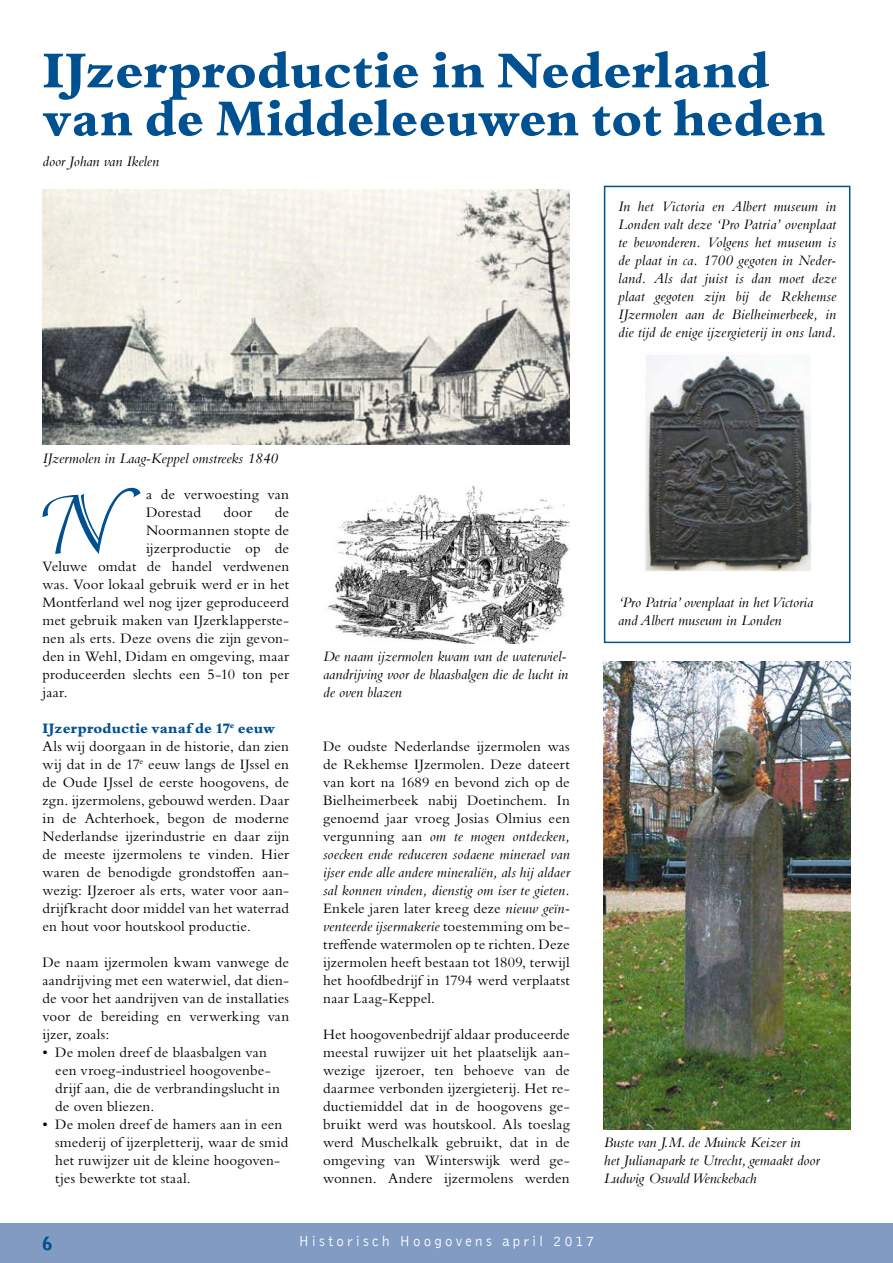
<style>
.page{position:relative;width:893px;height:1263px;background:#fff}
.page>*{position:absolute;margin:0;border:0;box-sizing:border-box;transform-origin:0 0}
.t1{font:93.3px "Isadora";color:#005191}
.t2{font:800 54px/48px "Bembo";letter-spacing:-.01em;color:#005191}
.t3{font:900 18px "Bell Gothic Std";color:#005191}
.t4{font:15px/18px "Bembo Std";letter-spacing:.01em;color:#000;text-align:justify}
.t5{font:italic 15px/18px "Bembo";color:#000}
.t6{font:300 15px "Bell Gothic";letter-spacing:.205em;color:#fff}
.t7{font:800 15px "Bembo";letter-spacing:.01em;color:#005191}
.s1{font-family:"Bembo Std";font-style:normal}
.s2{font-family:"Bembo";font-style:italic}
</style>
<div class="page">
<div style="left:0;top:1223px;width:893px;height:40px;background:#819bc3"></div>
<img style="left:604px;top:661px;width:246px;height:468px">
<img style="left:43px;top:189px;width:527px;height:256px">
<img style="left:328px;top:485px;width:242px;height:158px">
<img style="left:645px;top:355px;width:167px;height:216px">
<div style="left:604px;top:186px;width:246px;height:457px;border:2px solid #005191"></div>
<h2 class="t2" style="left:43px;top:56px;width:785px">IJzerproductie in Nederland van de Middeleeuwen tot heden</h2>
<p class="t5" style="left:43px;top:152px;width:118px">door Johan van Ikelen</p>
<p class="t5" style="left:618px;top:197px;width:220px;text-align:justify">In het Victoria en Albert museum in Londen valt deze ‘Pro Patria’ ovenplaat te bewonderen. Volgens het museum is de plaat in ca. 1700 gegoten in Neder&shy;land. Als dat juist is dan moet deze plaat gegoten zijn bij de Rekhemse IJzermolen aan de Bielheimerbeek, in die tijd de enige ijzergieterij in ons land.</p>
<p class="t5" style="left:43px;top:449px;width:237px">IJzermolen in Laag-Keppel omstreeks 1840</p>
<h1 class="t1" style="left:37px;top:472px;width:82px">N</h1>
<p class="t4" style="left:146px;top:485px;width:145px">a de verwoesting van<br>Dorestad</p>
<p class="t4" style="left:224px;top:503px;width:30px">door</p>
<p class="t4" style="left:275px;top:503px;width:16px">de</p>
<p class="t4" style="left:146px;top:521px;width:145px">Noormannen stopte de</p>
<p class="t4" style="left:146px;top:539px;width:145px">ijzerproductie op de</p>
<p class="t4" style="left:43px;top:557px;width:248px">Veluwe omdat de handel verdwenen</p>
<p class="t4" style="left:43px;top:575px;width:248px">was. Voor lokaal gebruik werd er in het</p>
<p class="t4" style="left:43px;top:593px;width:248px">Montferland wel nog ijzer geproduceerd</p>
<p class="t4" style="left:43px;top:611px;width:248px">met gebruik maken van IJzerklapperste-</p>
<p class="t4" style="left:43px;top:629px;width:248px">nen als erts. Deze ovens die zijn gevon-</p>
<p class="t4" style="left:43px;top:647px;width:248px">den in Wehl, Didam en omgeving, maar</p>
<p class="t4" style="left:43px;top:665px;width:248px">produceerden slechts een 5-10 ton per</p>
<p class="t4" style="left:43px;top:683px;width:27px">jaar.</p>
<p class="t7" style="left:43px;top:722px;width:234px">IJzerproductie vanaf de 17<sup>e</sup> eeuw</p>
<p class="t4" style="left:43px;top:737px;width:248px">Als wij doorgaan in de historie, dan zien wij dat in de 17<sup>e</sup> eeuw langs de IJssel en de Oude IJssel de eerste hoogovens, de zgn. ijzermolens, gebouwd werden. Daar in de Achterhoek, begon de moderne Nederlandse ijzerindustrie en daar zijn de meeste ijzermolens te vinden. Hier waren de benodigde grondstoffen aan&shy;wezig: IJzeroer als erts, water voor aan&shy;drijfkracht door middel van het waterrad en hout voor houtskool productie.</p>
<p class="t4" style="left:43px;top:953px;width:248px">De naam ijzermolen kwam vanwege de aandrijving met een waterwiel, dat dien&shy;de voor het aandrijven van de installaties voor de bereiding en verwerking van ijzer, zoals:</p>
<p class="t4" style="left:55px;top:1043px;width:226px;text-align:left;text-indent:-13px">• De molen dreef de blaasbalgen van een vroeg-industrieel hoogovenbe&shy;drijf aan, die de verbrandingslucht in de oven bliezen.</p>
<p class="t4" style="left:55px;top:1115px;width:234px;text-align:left;text-indent:-13px">• De molen dreef de hamers aan in een smederij of ijzerpletterij, waar de smid het ruwijzer uit de kleine hoogoven&shy;tjes bewerkte tot staal.</p>
<p class="t5" style="left:323px;top:647px;width:247px">De naam ijzermolen kwam van de waterwiel&shy;aandrijving voor de blaasbalgen die de lucht in de oven blazen</p>
<p class="t4" style="left:323px;top:737px;width:248px">De oudste Nederlandse ijzermolen was de Rekhemse IJzermolen. Deze dateert van kort na 1689 en bevond zich op de Bielheimerbeek nabij Doetinchem. In genoemd jaar vroeg Josias Olmius een</p>
<p class="t5" style="left:323px;top:827px;width:248px;text-align:justify"><span class="s1">vergunning aan</span> om te mogen ontdecken, soecken ende reduceren sodaene minerael van ijser ende alle andere mineraliën, als hij aldaer sal konnen vinden, dienstig om iser te gieten.</p>
<p class="t4" style="left:323px;top:899px;width:248px">Enkele jaren later kreeg deze <span class="s2">nieuw geïn-</span></p>
<p class="t5" style="left:323px;top:917px;width:248px">venteerde ijsermakerie <span class="s1">toestemming om be-</span></p>
<p class="t4" style="left:323px;top:935px;width:248px">treffende watermolen op te richten. Deze ijzermolen heeft bestaan tot 1809, terwijl het hoofdbedrijf in 1794 werd verplaatst naar Laag-Keppel.</p>
<p class="t4" style="left:323px;top:1025px;width:248px">Het hoogovenbedrijf aldaar produceerde meestal ruwijzer uit het plaatselijk aan&shy;wezige ijzeroer, ten behoeve van de daarmee verbonden ijzergieterij. Het re&shy;ductiemiddel dat in de hoogovens ge&shy;bruikt werd was houtskool. Als toeslag werd Muschelkalk gebruikt, dat in de omgeving van Winterswijk werd ge&shy;wonnen. Andere ijzermolens werden</p>
<p class="t5" style="left:618px;top:593px;width:197px">‘Pro Patria’ ovenplaat in het Victoria and Albert museum in Londen</p>
<p class="t5" style="left:604px;top:1133px;width:217px">Buste van J.M. de Muinck Keizer in het Julianapark te Utrecht, gemaakt door<br>Ludwig Oswald Wenckebach</p>
<p class="t3" style="left:43px;top:1233px;width:12px">6</p>
<p class="t6" style="left:298px;top:1232px;width:298px">Historisch Hoogovens april 2017</p>
</div>
